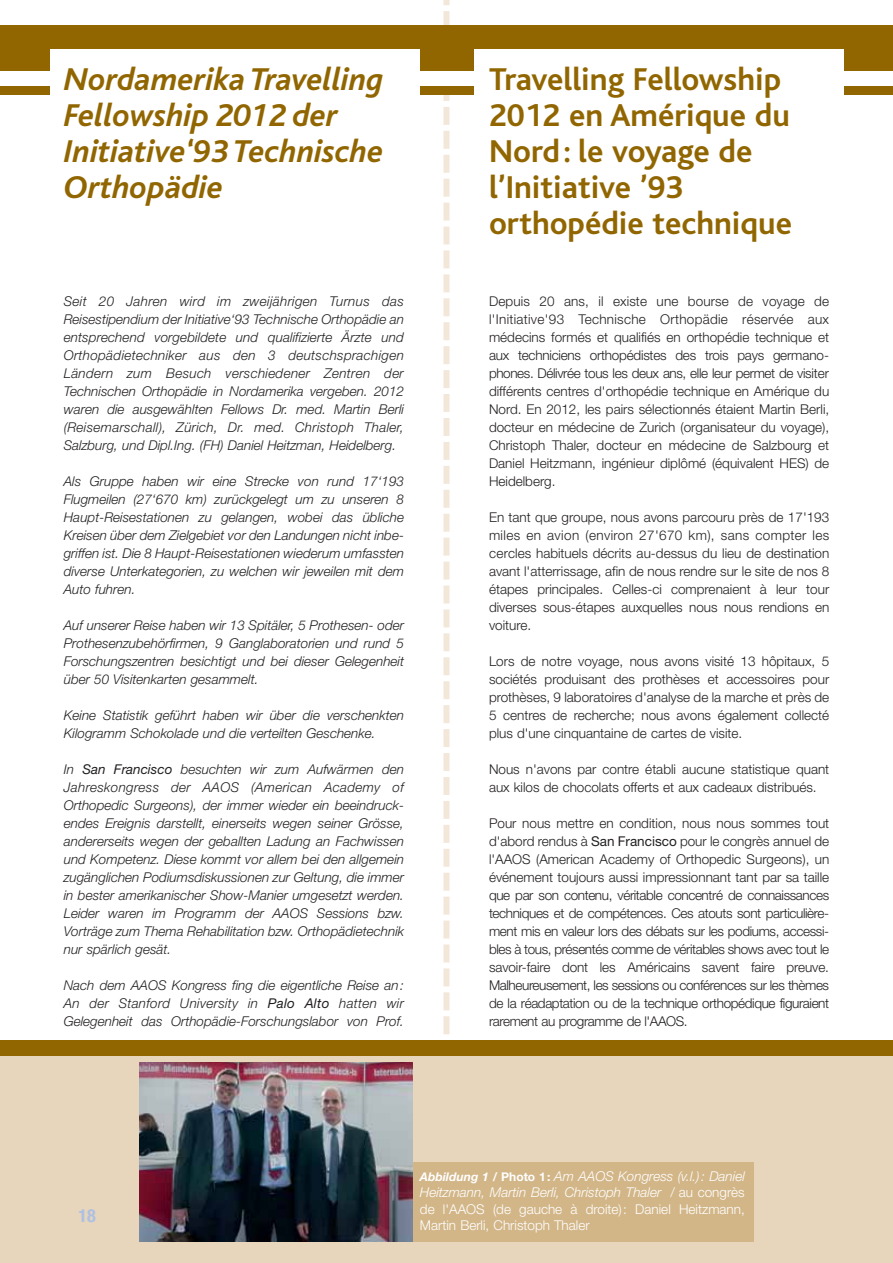
<style>
.page{position:relative;width:893px;height:1263px;background:#fff}
.page>*{position:absolute;margin:0;border:0;box-sizing:border-box;transform-origin:0 0}
.t1{font:700 33px/36px "Bliss";color:#916600}
.t2{font:italic 700 33px/36px "Bliss";color:#916600}
.t3{font:700 condensed 18px "Helvetica Neue";color:#aec0e3}
.t4{font:300 13.5px/18px "Helvetica Neue";color:#231f20;text-align:justify}
.t5{font:italic 300 13.5px/18px "Helvetica Neue";color:#231f20;text-align:justify}
.t6{font:300 13.5px/16.2px "Helvetica Neue";color:#fff;text-align:justify}
.s1{font-weight:400}
.s2{font-weight:700;font-style:italic;font-size:12px}
.s3{font-weight:700;font-size:12px}
.s4{font-style:italic}
</style>
<div class="page">
<svg style="left:443px;top:0;width:6px;height:1035px"></svg>
<div style="left:0;top:1044px;width:893px;height:219px;background:#e7d6bb"></div>
<div style="left:0;top:26px;width:893px;height:69px;background:#916600"></div>
<div style="left:0;top:72px;width:893px;height:14px;background:#fff"></div>
<div style="left:50px;top:49px;width:370px;height:59px;background:#fff"></div>
<div style="left:474px;top:49px;width:370px;height:59px;background:#fff"></div>
<div style="left:411px;top:1162px;width:343px;height:80px;background:#d2b688"></div>
<img style="left:139px;top:1062px;width:274px;height:180px">
<div style="left:0;top:1040px;width:893px;height:16px;background:#916600"></div>
<h1 class="t2" style="left:64px;top:64px;width:321px">Nordamerika Travelling<br>Fellowship 2012 der<br>Initiative‘93 Technische<br>Orthopädie</h1>
<p class="t5" style="left:64px;top:293px;width:342px">Seit 20 Jahren wird im zweijährigen Turnus das Reisestipendium der Initiative‘93 Technische Orthopädie an entsprechend vorgebildete und qualifizierte Ärzte und Orthopädietechniker aus den 3 deutschsprachigen Ländern zum Besuch verschiedener Zentren der Technischen Orthopädie in Nordamerika vergeben. 2012 waren die ausgewählten Fellows Dr. med. Martin Berli (Reisemarschall), Zürich, Dr. med. Christoph Thaler, Salzburg, und Dipl.Ing. (FH) Daniel Heitzman, Heidelberg.</p>
<p class="t5" style="left:64px;top:473px;width:342px">Als Gruppe haben wir eine Strecke von rund 17‘193<br>Flugmeilen (27‘670 km) zurückgelegt um zu unseren 8<br>Haupt-Reisestationen zu gelangen, wobei das übliche Kreisen über dem Zielgebiet vor den Landungen nicht inbe&shy;griffen ist. Die 8 Haupt-Reisestationen wiederum umfassten diverse Unterkategorien, zu welchen wir jeweilen mit dem Auto fuhren.</p>
<p class="t5" style="left:64px;top:617px;width:342px">Auf unserer Reise haben wir 13 Spitäler, 5 Prothesen- oder Prothesenzubehörfirmen, 9 Ganglaboratorien und rund 5<br>Forschungszentren besichtigt und bei dieser Gelegenheit über 50 Visitenkarten gesammelt.</p>
<p class="t5" style="left:64px;top:707px;width:342px">Keine Statistik geführt haben wir über die verschenkten<br>Kilogramm Schokolade und die verteilten Geschenke.</p>
<p class="t5" style="left:64px;top:761px;width:342px">In <span class="s1">San Francisco</span> besuchten wir zum Aufwärmen den Jahreskongress der AAOS (American Academy of Orthopedic Surgeons), der immer wieder ein beeindruck&shy;endes Ereignis darstellt, einerseits wegen seiner Grösse, andererseits wegen der geballten Ladung an Fachwissen und Kompetenz. Diese kommt vor allem bei den allgemein zugänglichen Podiumsdiskussionen zur Geltung, die immer in bester amerikanischer Show-Manier umgesetzt werden.<br>Leider waren im Programm der AAOS Sessions bzw.<br>Vorträge zum Thema Rehabilitation bzw. Orthopädietechnik nur spärlich gesät.</p>
<p class="t5" style="left:64px;top:977px;width:342px">Nach dem AAOS Kongress fing die eigentliche Reise an:<br>An der Stanford University in <span class="s1">Palo Alto</span> hatten wir Gelegenheit das Orthopädie-Forschungslabor von Prof.</p>
<h1 class="t1" style="left:489px;top:64px;width:305px">Travelling Fellowship<br>2012 en Amérique du<br>Nord: le voyage de l’Initiative ’93 orthopédie technique</h1>
<p class="t4" style="left:489px;top:293px;width:342px">Depuis 20 ans, il existe une bourse de voyage de l'Initiative'93 Technische Orthopädie réservée aux médecins formés et qualifiés en orthopédie technique et aux techniciens orthopédistes des trois pays germano&shy;phones. Délivrée tous les deux ans, elle leur permet de visiter différents centres d'orthopédie technique en Amérique du Nord. En 2012, les pairs sélectionnés étaient Martin Berli, docteur en médecine de Zurich (organisateur du voyage), Christoph Thaler, docteur en médecine de Salzbourg et Daniel Heitzmann, ingénieur diplômé (équivalent HES) de Heidelberg.</p>
<p class="t4" style="left:489px;top:509px;width:342px">En tant que groupe, nous avons parcouru près de 17'193 miles en avion (environ 27'670 km), sans compter les cercles habituels décrits au-dessus du lieu de destination avant l'atterrissage, afin de nous rendre sur le site de nos 8 étapes principales. Celles-ci comprenaient à leur tour diverses sous-étapes auxquelles nous nous rendions en voiture.</p>
<p class="t4" style="left:489px;top:653px;width:342px">Lors de notre voyage, nous avons visité 13 hôpitaux, 5 sociétés produisant des prothèses et accessoires pour prothèses, 9 laboratoires d'analyse de la marche et près de 5 centres de recherche; nous avons également collecté plus d'une cinquantaine de cartes de visite.</p>
<p class="t4" style="left:489px;top:761px;width:342px">Nous n'avons par contre établi aucune statistique quant aux kilos de chocolats offerts et aux cadeaux distribués.</p>
<p class="t4" style="left:489px;top:815px;width:342px">Pour nous mettre en condition, nous nous sommes tout d'abord rendus à <span class="s1">San Francisco</span> pour le congrès annuel de l'AAOS (American Academy of Orthopedic Surgeons), un événement toujours aussi impressionnant tant par sa taille que par son contenu, véritable concentré de connaissances techniques et de compétences. Ces atouts sont particulière&shy;ment mis en valeur lors des débats sur les podiums, accessi&shy;bles à tous, présentés comme de véritables shows avec tout le savoir-faire dont les Américains savent faire preuve.<br>Malheureusement, les sessions ou conférences sur les thèmes de la réadaptation ou de la technique orthopédique figuraient rarement au programme de l'AAOS.</p>
<h2 class="t3" style="left:79px;top:1209px;width:19px">18</h2>
<p class="t6" style="left:420px;top:1169px;width:326px"><span class="s2">Abbildung 1 /</span> <span class="s3">Photo 1:</span> <span class="s4">Am AAOS Kongress (v.l.): Daniel Heitzmann, Martin Berli, Christoph Thaler</span> / au congrès de l'AAOS (de gauche à droite): Daniel Heitzmann, Martin Berli, Christoph Thaler</p>
</div>
